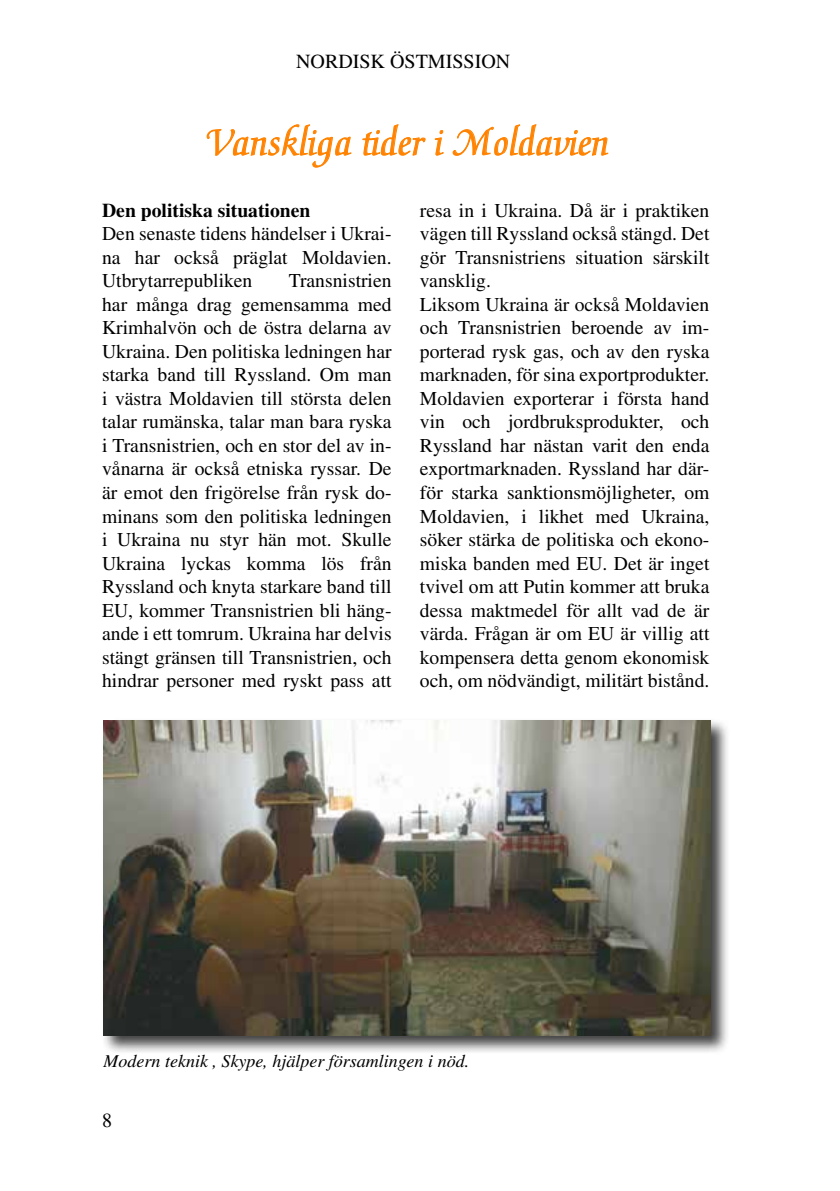
<style>
.page{position:relative;width:840px;height:1191px;background:#fff}
.page>*{position:absolute;margin:0;border:0;box-sizing:border-box;transform-origin:0 0}
.t1{font:40px "Medici Script LT Std";color:#ff8300}
.t2{font:20px "Times";color:#000}
.t3{font:19.6px/23.6px "Times";color:#000;text-align:justify}
.t4{font:700 19.6px "Times";color:#000}
.t5{font:italic 18px "Times";color:#000}
</style>
<div class="page">
<svg style="left:206px;top:124px;width:145px;height:44px"></svg>
<svg style="left:362px;top:124px;width:63px;height:32px"></svg>
<svg style="left:434px;top:130px;width:10px;height:26px"></svg>
<svg style="left:452px;top:124px;width:156px;height:32px"></svg>
<div style="left:101px;top:718px;width:629px;height:336px;background:#000;opacity:.75"></div>
<img style="left:103px;top:720px;width:607px;height:315px">
<p class="t2" style="left:296px;top:50px;width:215px">NORDISK ÖSTMISSION</p>
<h1 class="t1" style="left:207px;top:120px;width:403px">Vanskliga tider i Moldavien</h1>
<p class="t3" style="left:420px;top:198px;width:291px;text-align:left">resa in i Ukraina. Då är i praktiken vägen till Ryssland också stängd. Det gör Transnistriens situation särskilt vansklig.<br>Liksom Ukraina är också Moldavien och Transnistrien beroende av im&shy;porterad rysk gas, och av den ryska marknaden, för sina exportprodukter.<br>Moldavien exporterar i första hand vin och jordbruksprodukter, och Ryssland har nästan varit den enda exportmarknaden. Ryssland har där&shy;för starka sanktionsmöjligheter, om Moldavien, i likhet med Ukraina, söker stärka de politiska och ekono&shy;miska banden med EU. Det är inget tvivel om att Putin kommer att bruka dessa maktmedel för allt vad de är värda. Frågan är om EU är villig att kompensera detta genom ekonomisk och, om nödvändigt, militärt bistånd.</p>
<p class="t4" style="left:102px;top:198px;width:210px">Den politiska situationen</p>
<p class="t3" style="left:102px;top:222px;width:291px">Den senaste tidens händelser i Ukrai&shy;na har också präglat Moldavien.<br>Utbrytarrepubliken</p>
<p class="t3" style="left:102px;top:269px;width:291px;text-indent:186px">Transnistrien har många drag gemensamma med Krimhalvön och de östra delarna av Ukraina. Den politiska ledningen har starka band till Ryssland. Om man i västra Moldavien till största delen talar rumänska, talar man bara ryska i Transnistrien, och en stor del av in&shy;vånarna är också etniska ryssar. De är emot den frigörelse från rysk do&shy;minans som den politiska ledningen i Ukraina nu styr hän mot. Skulle Ukraina lyckas komma lös från Ryssland och knyta starkare band till EU, kommer Transnistrien bli häng&shy;ande i ett tomrum. Ukraina har delvis stängt gränsen till Transnistrien, och hindrar personer med ryskt pass att</p>
<p class="t5" style="left:103px;top:1050px;width:367px">Modern teknik , Skype, hjälper församlingen i nöd.</p>
<p class="t2" style="left:102px;top:1109px;width:11px">8</p>
</div>
